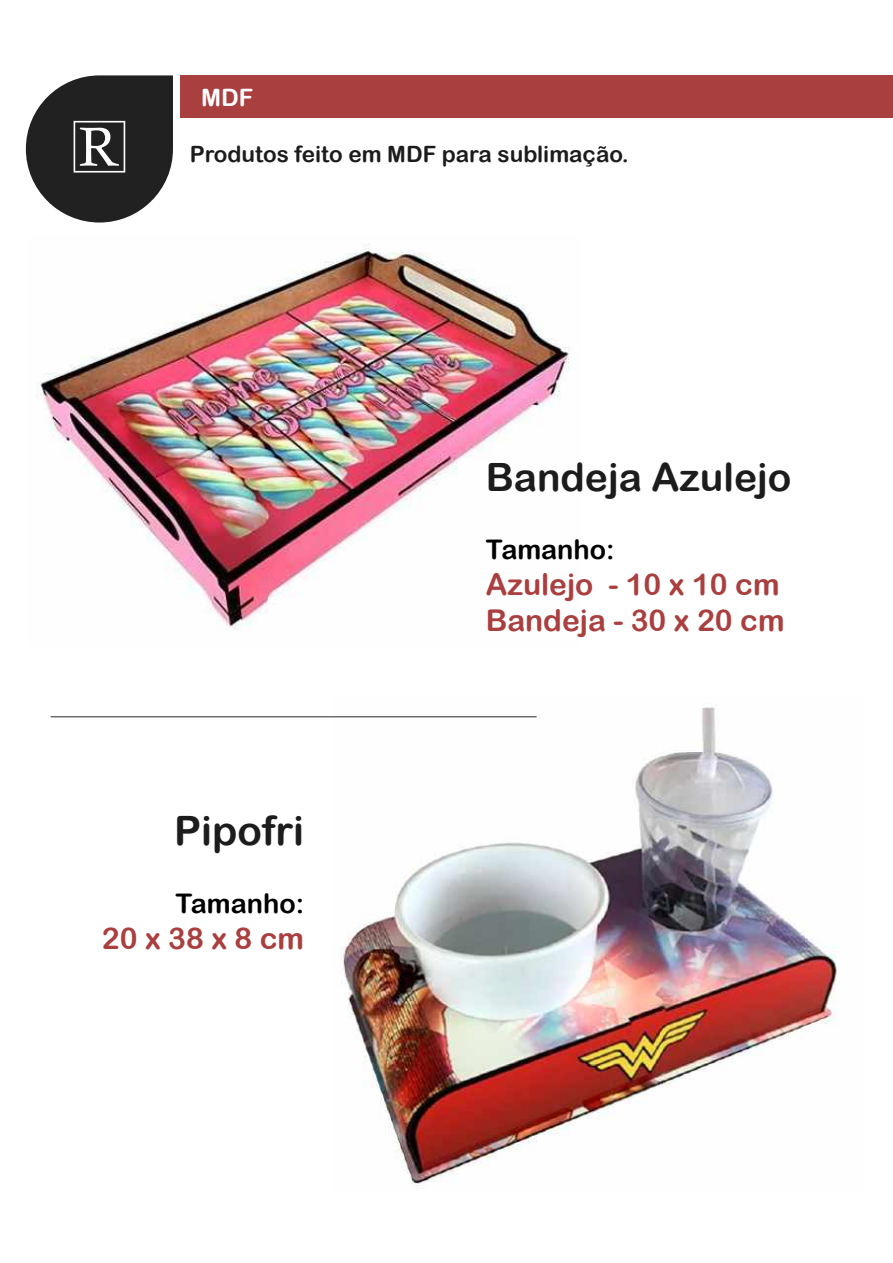
<style>
.page{position:relative;width:893px;height:1263px;background:#fff}
.page>*{position:absolute;margin:0;border:0;box-sizing:border-box;transform-origin:0 0}
.t1{font:40.5px "Arial Rounded MT Bold";color:#1c1c1c}
.t2{font:39px "Arial Rounded MT Bold";color:#1c1c1c}
.t3{font:30px/36px "Arial Rounded MT Bold";color:#aa3f3f}
.t4{font:27px "Arial Rounded MT Bold";color:#000}
.t5{font:24px "Arial Rounded MT Bold";color:#fff}
.t6{font:22.5px "Arial Rounded MT Bold";color:#1c1c1c}
</style>
<div class="page">
<img style="left:333px;top:707px;width:504px;height:481px">
<hr style="left:51px;top:716px;width:486px;height:1px;background:#6b6b6b">
<div style="left:180px;top:75px;width:713px;height:43px;background:#aa3f3f"></div>
<svg style="left:26px;top:75px;width:147px;height:147px"></svg>
<img style="left:38px;top:244px;width:532px;height:386px">
<p class="t5" style="left:201px;top:84px;width:54px">MDF</p>
<p class="t6" style="left:190px;top:141px;width:440px">Produtos feito em MDF para sublimação.</p>
<h2 class="t2" style="left:486px;top:454px;width:307px">Bandeja Azulejo</h2>
<h1 class="t1" style="left:174px;top:806px;width:131px">Pipofri</h1>
<p class="t4" style="left:175px;top:888px;width:130px">Tamanho:</p>
<p class="t3" style="left:102px;top:920px;width:204px">20 x 38 x 8 cm</p>
<p class="t4" style="left:486px;top:534px;width:130px">Tamanho:</p>
<p class="t3" style="left:486px;top:566px;width:300px">Azulejo - 10 x 10 cm<br>Bandeja - 30 x 20 cm</p>
</div>
